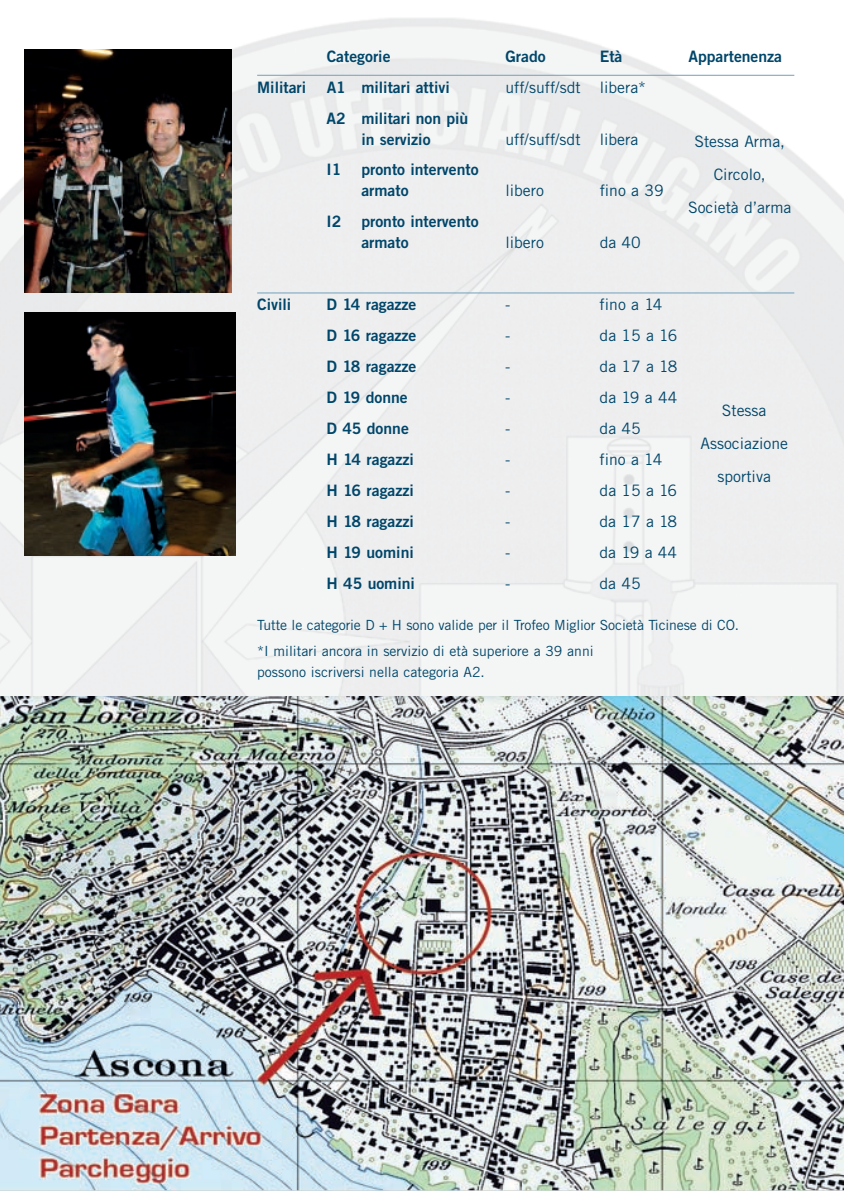
<style>
.page{position:relative;width:844px;height:1191px;background:#fff}
.page>*{position:absolute;margin:0;border:0;box-sizing:border-box;transform-origin:0 0}
.t1{font:15.75px/21px "Trade Gothic LT Std Bd 2";color:#00466a}
.t2{font:15.75px/32.7px "Trade Gothic LT Std";color:#00466a;text-align:center}
.t3{font:14px/25.9px "Trade Gothic LT Std";color:#00466a}
</style>
<div class="page">
<img style="left:0;top:18px;width:843px;height:679px">
<hr style="left:257px;top:75px;width:537px;height:1px;background:#72a0bc">
<hr style="left:257px;top:292px;width:537px;height:1px;background:#72a0bc">
<img style="left:25px;top:50px;width:206px;height:243px">
<img style="left:25px;top:313px;width:210px;height:243px">
<img style="left:0;top:697px;width:843px;height:494px">
<p class="t1" style="left:326px;top:45px;width:65px">Categorie</p>
<p class="t1" style="left:505px;top:45px;width:42px">Grado</p>
<p class="t1" style="left:599px;top:45px;width:24px">Età</p>
<p class="t1" style="left:688px;top:45px;width:95px">Appartenenza</p>
<p class="t1" style="left:257px;top:76px;width:50px">Militari</p>
<p class="t1" style="left:326px;top:76px;width:125px">A1 militari attivi</p>
<p class="t2" style="left:505px;top:70px;width:142px">uff/suff/sdt libera*</p>
<p class="t1" style="left:326px;top:107px;width:143px;text-align:center">A2 militari non più in servizio</p>
<p class="t2" style="left:505px;top:122px;width:134px">uff/suff/sdt libera</p>
<p class="t1" style="left:326px;top:159px;width:16px">I1</p>
<p class="t1" style="left:361px;top:159px;width:119px">pronto intervento armato</p>
<p class="t1" style="left:326px;top:211px;width:16px">I2</p>
<p class="t1" style="left:361px;top:211px;width:119px">pronto intervento armato</p>
<p class="t2" style="left:505px;top:174px;width:40px">libero</p>
<p class="t2" style="left:599px;top:174px;width:65px">fino a 39</p>
<p class="t2" style="left:505px;top:226px;width:40px">libero</p>
<p class="t2" style="left:599px;top:226px;width:43px">da 40</p>
<p class="t2" style="left:687px;top:125px;width:105px">Stessa Arma,<br>Circolo,<br>Società d’arma</p>
<p class="t1" style="left:257px;top:294px;width:36px">Civili</p>
<p class="t1" style="left:326px;top:294px;width:91px">D 14 ragazze</p>
<p class="t2" style="left:505px;top:288px;width:7px">-</p>
<p class="t2" style="left:599px;top:288px;width:64px">fino a 14</p>
<p class="t1" style="left:326px;top:325px;width:91px">D 16 ragazze</p>
<p class="t2" style="left:505px;top:319px;width:7px">-</p>
<p class="t2" style="left:599px;top:319px;width:79px">da 15 a 16</p>
<p class="t1" style="left:326px;top:356px;width:91px">D 18 ragazze</p>
<p class="t2" style="left:505px;top:350px;width:7px">-</p>
<p class="t2" style="left:599px;top:350px;width:79px">da 17 a 18</p>
<p class="t1" style="left:326px;top:386px;width:83px">D 19 donne</p>
<p class="t2" style="left:505px;top:381px;width:7px">-</p>
<p class="t2" style="left:599px;top:381px;width:79px">da 19 a 44</p>
<p class="t1" style="left:326px;top:417px;width:84px">D 45 donne</p>
<p class="t2" style="left:505px;top:412px;width:7px">-</p>
<p class="t2" style="left:599px;top:412px;width:43px">da 45</p>
<p class="t1" style="left:326px;top:448px;width:89px">H 14 ragazzi</p>
<p class="t2" style="left:505px;top:443px;width:7px">-</p>
<p class="t2" style="left:599px;top:443px;width:64px">fino a 14</p>
<p class="t1" style="left:326px;top:479px;width:89px">H 16 ragazzi</p>
<p class="t2" style="left:505px;top:473px;width:7px">-</p>
<p class="t2" style="left:599px;top:473px;width:79px">da 15 a 16</p>
<p class="t1" style="left:326px;top:510px;width:89px">H 18 ragazzi</p>
<p class="t2" style="left:505px;top:504px;width:7px">-</p>
<p class="t2" style="left:599px;top:504px;width:79px">da 17 a 18</p>
<p class="t1" style="left:326px;top:541px;width:89px">H 19 uomini</p>
<p class="t2" style="left:505px;top:535px;width:7px">-</p>
<p class="t2" style="left:599px;top:535px;width:79px">da 19 a 44</p>
<p class="t1" style="left:326px;top:572px;width:90px">H 45 uomini</p>
<p class="t2" style="left:505px;top:566px;width:7px">-</p>
<p class="t2" style="left:599px;top:566px;width:43px">da 45</p>
<p class="t3" style="left:257px;top:612px;width:483px">Tutte le categorie D + H sono valide per il Trofeo Miglior Società Ticinese di CO. *I militari ancora in servizio di età superiore a 39 anni</p>
<p class="t3" style="left:257px;top:659px;width:229px">possono iscriversi nella categoria A2.</p>
<p class="t2" style="left:700px;top:394px;width:89px">Stessa<br>Associazione sportiva</p>
</div>
